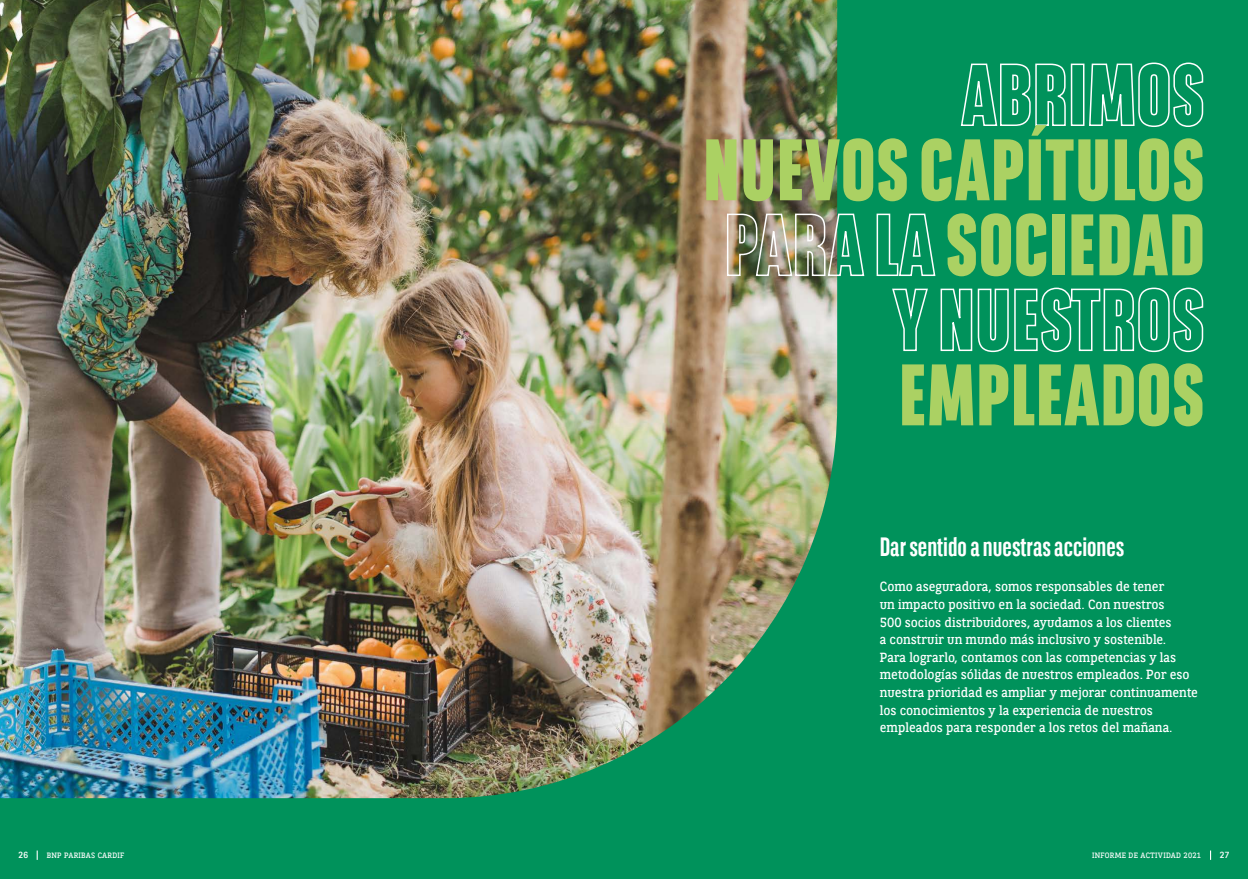
<style>
.page{position:relative;width:1248px;height:879px;background:#fff}
.page>*{position:absolute;margin:0;border:0;box-sizing:border-box;transform-origin:0 0}
.t1{font:800 87px/75px "BNPP Sans Condensed";letter-spacing:.01em;color:#abd163;text-align:right}
.t2{font:700 26.4px "BNPP Sans Condensed";color:#fff}
.t3{font:13.2px/17.6px "BNPP Slab Serif";color:#fff}
.t4{font:8.8px "BNPP Sans";color:#fff}
.t5{font:7.7px "BNPP Slab Serif";letter-spacing:.03em;color:#fff}
</style>
<div class="page">
<div style="left:0;top:0;width:1247px;height:879px;background:#00925b"></div>
<img style="left:0;top:0;width:837px;height:798px">
<svg style="left:960px;top:63px;width:106px;height:63px"></svg>
<div style="left:1070px;top:64px;width:14px;height:62px;border:2px solid #fff"></div>
<svg style="left:1089px;top:62px;width:114px;height:65px"></svg>
<img style="left:726px;top:213px;width:139px;height:64px">
<svg style="left:876px;top:213px;width:60px;height:64px"></svg>
<svg style="left:892px;top:288px;width:36px;height:64px"></svg>
<svg style="left:940px;top:287px;width:263px;height:66px"></svg>
<h2 class="t1" style="left:703px;top:129px;width:503px">NUEVOS CAPÍTULOS<br>SOCIEDAD</h2>
<h2 class="t1" style="left:899px;top:354px;width:307px">EMPLEADOS</h2>
<h3 class="t2" style="left:879px;top:529px;width:246px">Dar sentido a nuestras acciones</h3>
<p class="t3" style="left:879px;top:577px;width:320px">Como aseguradora, somos responsables de tener<br>un impacto positivo en la sociedad. Con nuestros<br>500 socios distribuidores, ayudamos a los clientes<br>a construir un mundo más inclusivo y sostenible.<br>Para lograrlo, contamos con las competencias y las metodologías sólidas de nuestros empleados. Por eso nuestra prioridad es ampliar y mejorar continuamente los conocimientos y la experiencia de nuestros empleados para responder a los retos del mañana.</p>
<p class="t4" style="left:19px;top:849px;width:11px">26</p>
<p class="t5" style="left:47px;top:849px;width:79px">BNP PARIBAS CARDIF</p>
<p class="t5" style="left:1092px;top:849px;width:110px">INFORME DE ACTIVIDAD 2021</p>
<p class="t4" style="left:1219px;top:849px;width:11px">27</p>
</div>
